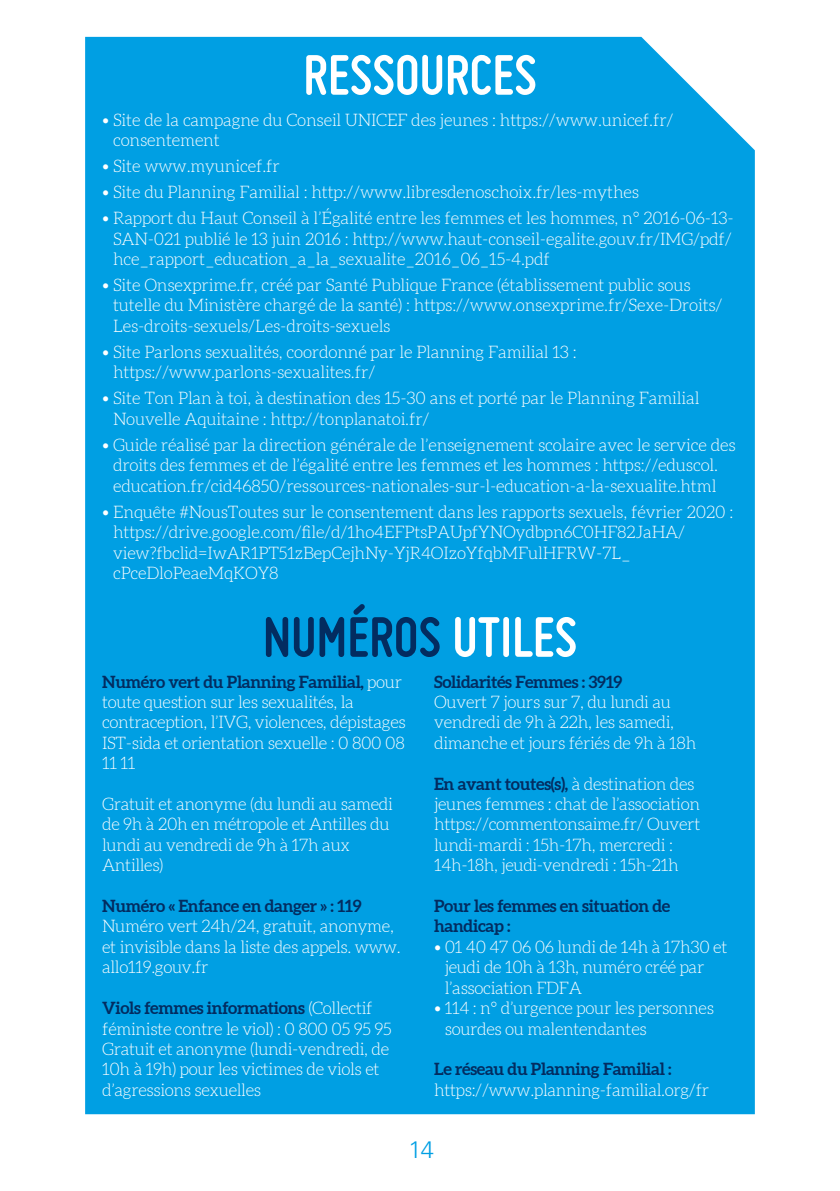
<style>
.page{position:relative;width:840px;height:1191px;background:#fff}
.page>*{position:absolute;margin:0;border:0;box-sizing:border-box;transform-origin:0 0}
.t1{font:700 59.2px "Miso";color:#032c60}
.t2{font:700 59.2px "Miso";color:#fff}
.t3{font:300 24px "Univers LT Std";color:#009fe3}
.t4{font:300 17px/20.4px "Aleo";letter-spacing:-.01em;color:#fff}
.t5{font:700 17px/20.4px "Aleo";letter-spacing:-.02em;color:#032c60}
.s1{color:#fff}
.s2{font-weight:700;color:#032c60}
</style>
<div class="page">
<div style="left:85px;top:37px;width:669px;height:1077px;background:#009fe3"></div>
<h1 class="t2" style="left:303px;top:41px;width:235px">RESSOURCES</h1>
<p class="t4" style="left:113px;top:111px;width:561px;text-indent:-11px">• Site de la campagne du Conseil UNICEF des jeunes : https://www.unicef.fr/ consentement</p>
<p class="t4" style="left:102px;top:157px;width:179px">• Site www.myunicef.fr</p>
<p class="t4" style="left:102px;top:183px;width:538px">• Site du Planning Familial : http://www.libresdenoschoix.fr/les-mythes</p>
<p class="t4" style="left:113px;top:209px;width:622px;text-align:justify;text-indent:-11px">• Rapport du Haut Conseil à l’Égalité entre les femmes et les hommes, n° 2016-06-13- SAN-021 publié le 13 juin 2016 : http://www.haut-conseil-egalite.gouv.fr/IMG/pdf/ hce_rapport_education_a_la_sexualite_2016_06_15-4.pdf</p>
<p class="t4" style="left:113px;top:276px;width:610px;text-indent:-11px">• Site Onsexprime.fr, créé par Santé Publique France (établissement public sous tutelle du Ministère chargé de la santé) : https://www.onsexprime.fr/Sexe-Droits/<br>Les-droits-sexuels/Les-droits-sexuels</p>
<p class="t4" style="left:113px;top:343px;width:465px;text-indent:-11px">• Site Parlons sexualités, coordonné par le Planning Familial 13 : https://www.parlons-sexualites.fr/</p>
<p class="t4" style="left:113px;top:389px;width:587px;text-indent:-11px">• Site Ton Plan à toi, à destination des 15-30 ans et porté par le Planning Familial<br>Nouvelle Aquitaine : http://tonplanatoi.fr/</p>
<p class="t4" style="left:102px;top:436px;width:634px;text-align:center">• Guide réalisé par la direction générale de l’enseignement scolaire avec le service des droits des femmes et de l’égalité entre les femmes et les hommes : https://eduscol. education.fr/cid46850/ressources-nationales-sur-l-education-a-la-sexualite.html</p>
<p class="t4" style="left:113px;top:503px;width:621px;text-indent:-11px">• Enquête #NousToutes sur le consentement dans les rapports sexuels, février 2020 : https://drive.google.com/file/d/1ho4EFPtsPAUpfYNOydbpn6C0HF82JaHA/ view?fbclid=IwAR1PT51zBepCejhNy-YjR4OIzoYfqbMFulHFRW-7L_ cPceDloPeaeMqKOY8</p>
<h1 class="t1" style="left:263px;top:603px;width:316px">NUMÉROS <span class="s1">UTILES</span></h1>
<p class="t4" style="left:102px;top:672px;width:305px"><span class="s2">Numéro vert du Planning Familial,</span> pour toute question sur les sexualités, la contraception, l’IVG, violences, dépistages IST-sida et orientation sexuelle : 0 800 08<br>11 11</p>
<p class="t4" style="left:102px;top:795px;width:292px">Gratuit et anonyme (du lundi au samedi de 9h à 20h en métropole et Antilles du lundi au vendredi de 9h à 17h aux<br>Antilles)</p>
<p class="t5" style="left:102px;top:896px;width:261px">Numéro « Enfance en danger » : 119</p>
<p class="t4" style="left:102px;top:917px;width:300px">Numéro vert 24h/24, gratuit, anonyme, et invisible dans la liste des appels. www. allo119.gouv.fr</p>
<p class="t4" style="left:102px;top:999px;width:291px"><span class="s2">Viols femmes informations</span> (Collectif féministe contre le viol) : 0 800 05 95 95<br>Gratuit et anonyme (lundi-vendredi, de 10h à 19h) pour les victimes de viols et d’agressions sexuelles</p>
<p class="t5" style="left:434px;top:672px;width:190px">Solidarités Femmes : 3919</p>
<p class="t4" style="left:434px;top:693px;width:263px">Ouvert 7 jours sur 7, du lundi au vendredi de 9h à 22h, les samedi, dimanche et jours fériés de 9h à 18h</p>
<p class="t4" style="left:434px;top:774px;width:267px"><span class="s2">En avant toutes(s),</span> à destination des jeunes femmes : chat de l’association https://commentonsaime.fr/ Ouvert lundi-mardi : 15h-17h, mercredi :<br>14h-18h, jeudi-vendredi : 15h-21h</p>
<p class="t5" style="left:434px;top:896px;width:237px">Pour les femmes en situation de handicap :</p>
<p class="t4" style="left:444px;top:938px;width:284px;text-indent:-11px">• 01 40 47 06 06 lundi de 14h à 17h30 et jeudi de 10h à 13h, numéro créé par l’association FDFA</p>
<p class="t4" style="left:444px;top:999px;width:270px;text-indent:-11px">• 114 : n° d’urgence pour les personnes sourdes ou malentendantes</p>
<p class="t5" style="left:434px;top:1059px;width:239px">Le réseau du Planning Familial :</p>
<p class="t4" style="left:434px;top:1080px;width:276px">https://www.planning-familial.org/fr</p>
<h2 class="t3" style="left:408px;top:1134px;width:27px">14</h2>
</div>
